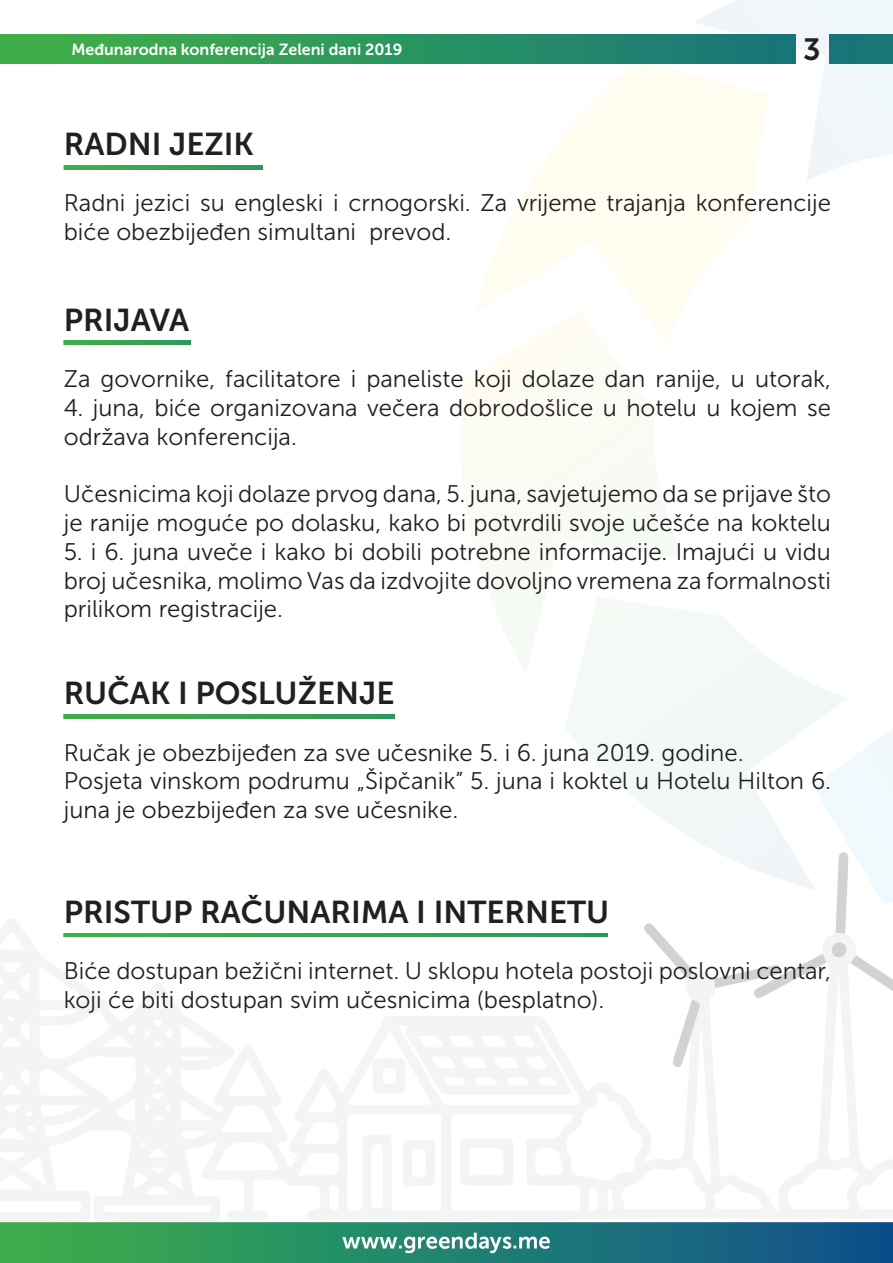
<style>
.page{position:relative;width:893px;height:1263px;background:#fff}
.page>*{position:absolute;margin:0;border:0;box-sizing:border-box;transform-origin:0 0}
.Naslovi{font:31.5px "Museo Sans 700";color:#231f20}
.t1{font:30.6px "Museo Sans 700";color:#231f20}
.Naslovi-2{font:24px/28.8px "Museo Sans 300";color:#231f20}
.t2{font:16.05px "Museo Sans 700";color:#fff}
</style>
<div class="page">
<img style="left:0;top:0;width:893px;height:1263px">
<img style="left:0;top:34px;width:796px;height:30px">
<div style="left:829px;top:34px;width:64px;height:30px;background:#187677"></div>
<img style="left:64px;top:165px;width:198px;height:4px">
<img style="left:64px;top:341px;width:126px;height:4px">
<img style="left:64px;top:714px;width:330px;height:4px">
<img style="left:64px;top:933px;width:544px;height:4px">
<p class="t2" style="left:71px;top:41px;width:333px">Međunarodna konferencija Zeleni dani 2019</p>
<p class="t1" style="left:803px;top:32px;width:19px">3</p>
<p class="Naslovi" style="left:64px;top:127px;width:192px">RADNI JEZIK</p>
<p class="Naslovi-2" style="left:64px;top:189px;width:769px">Radni jezici su engleski i crnogorski. Za vrijeme trajanja konferencije biće obezbijeđen simultani prevod.</p>
<p class="Naslovi" style="left:64px;top:302px;width:127px">PRIJAVA</p>
<p class="Naslovi-2" style="left:64px;top:365px;width:769px">Za govornike, facilitatore i paneliste koji dolaze dan ranije, u utorak,</p>
<p class="Naslovi-2" style="left:64px;top:393px;width:769px">4. juna, biće organizovana večera dobrodošlice u hotelu u kojem se održava konferencija.</p>
<p class="Naslovi-2" style="left:64px;top:480px;width:769px">Učesnicima koji dolaze prvog dana, 5. juna, savjetujemo da se prijave što je ranije moguće po dolasku, kako bi potvrdili svoje učešće na koktelu</p>
<p class="Naslovi-2" style="left:64px;top:537px;width:769px;text-align:justify">5. i 6. juna uveče i kako bi dobili potrebne informacije. Imajući u vidu broj učesnika, molimo Vas da izdvojite dovoljno vremena za formalnosti prilikom registracije.</p>
<p class="Naslovi" style="left:64px;top:676px;width:332px">RUČAK I POSLUŽENJE</p>
<p class="Naslovi-2" style="left:64px;top:738px;width:681px">Ručak je obezbijeđen za sve učesnike 5. i 6. juna 2019. godine.</p>
<p class="Naslovi-2" style="left:64px;top:767px;width:769px">Posjeta vinskom podrumu „Šipčanik” 5. juna i koktel u Hotelu Hilton 6. juna je obezbijeđen za sve učesnike.</p>
<p class="Naslovi" style="left:64px;top:895px;width:547px">PRISTUP RAČUNARIMA I INTERNETU</p>
<p class="Naslovi-2" style="left:64px;top:957px;width:769px">Biće dostupan bežični internet. U sklopu hotela postoji poslovni centar, koji će biti dostupan svim učesnicima (besplatno).</p>
</div>
